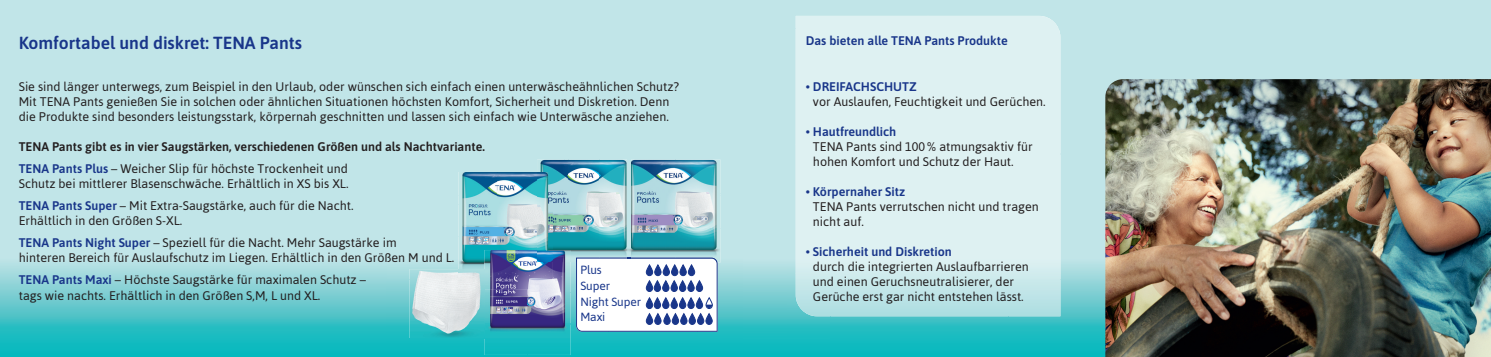
<style>
.page{position:relative;width:1491px;height:357px;background:#fff}
.page>*{position:absolute;margin:0;border:0;box-sizing:border-box;transform-origin:0 0}
.t1{font:600 17.5px "Asap";color:#19368a}
.t2{font:12.5px/15px "Asap";color:#231f20}
.t3{font:600 12.5px/22.1px "Asap";color:#231f20}
.t4{font:600 12.5px "Asap";color:#19368a}
.t5{font:11.88px/15.8px "Asap";letter-spacing:-.01em;color:#19368a}
.s1{color:#19368a}
.s2{font-weight:400}
.s3{font-weight:600;color:#19368a}
</style>
<div class="page">
<img style="left:786px;top:28px;width:44px;height:328px">
<img style="left:1060px;top:28px;width:126px;height:251px">
<img style="left:0;top:112px;width:386px;height:244px">
<img style="left:741px;top:112px;width:45px;height:244px">
<img style="left:697px;top:195px;width:45px;height:161px">
<img style="left:564px;top:262px;width:44px;height:94px">
<img style="left:386px;top:279px;width:45px;height:77px">
<img style="left:830px;top:279px;width:275px;height:77px">
<img style="left:431px;top:337px;width:133px;height:19px">
<img style="left:608px;top:331px;width:89px;height:25px">
<img style="left:795px;top:16px;width:265px;height:300px">
<img style="left:1105px;top:79px;width:385px;height:277px">
<img style="left:409px;top:269px;width:75px;height:68px">
<img style="left:537px;top:159px;width:183px;height:103px">
<img style="left:627px;top:159px;width:3px;height:98px">
<svg style="left:576px;top:257px;width:141px;height:74px"></svg>
<img style="left:458px;top:172px;width:79px;height:97px">
<img style="left:458px;top:269px;width:26px;height:20px">
<img style="left:537px;top:172px;width:15px;height:78px">
<img style="left:484px;top:262px;width:86px;height:92px">
<img style="left:484px;top:289px;width:1px;height:48px">
<img style="left:552px;top:250px;width:18px;height:12px">
<img style="left:484px;top:250px;width:68px;height:39px">
<svg style="left:484px;top:269px;width:1px;height:20px"></svg>
<h1 class="t1" style="left:19px;top:37px;width:285px">Komfortabel und diskret: TENA Pants</h1>
<p class="t4" style="left:805px;top:36px;width:203px">Das bieten alle TENA Pants Produkte</p>
<p class="t4" style="left:805px;top:82px;width:112px">• DREIFACHSCHUTZ</p>
<p class="t2" style="left:813px;top:95px;width:234px">vor Auslaufen, Feuchtigkeit und Gerüchen.</p>
<p class="t4" style="left:805px;top:127px;width:92px">• Hautfreundlich</p>
<p class="t2" style="left:813px;top:140px;width:221px">TENA Pants sind 100 % atmungsaktiv für hohen Komfort und Schutz der Haut.</p>
<p class="t4" style="left:805px;top:187px;width:101px">• Körpernaher Sitz</p>
<p class="t2" style="left:813px;top:200px;width:227px">TENA Pants verrutschen nicht und tragen nicht auf.</p>
<p class="t4" style="left:805px;top:247px;width:147px">• Sicherheit und Diskretion</p>
<p class="t2" style="left:813px;top:260px;width:217px">durch die integrierten Auslaufbarrieren und einen Geruchsneutralisierer, der<br>Gerüche erst gar nicht entstehen lässt.</p>
<p class="t2" style="left:19px;top:80px;width:662px">Sie sind länger unterwegs, zum Beispiel in den Urlaub, oder wünschen sich einfach einen unterwäscheähnlichen Schutz?<br>Mit TENA Pants genießen Sie in solchen oder ähnlichen Situationen höchsten Komfort, Sicherheit und Diskretion. Denn die Produkte sind besonders leistungsstark, körpernah geschnitten und lassen sich einfach wie Unterwäsche anziehen.</p>
<p class="t3" style="left:19px;top:136px;width:467px">TENA Pants gibt es in vier Saugstärken, verschiedenen Größen und als Nachtvariante.<br><span class="s1">TENA Pants Plus</span> <span class="s2">– Weicher Slip für höchste Trockenheit und</span></p>
<p class="t2" style="left:19px;top:173px;width:336px;line-height:22.1px">Schutz bei mittlerer Blasenschwäche. Erhältlich in XS bis XL.<br><span class="s3">TENA Pants Super</span> – Mit Extra-Saugstärke, auch für die Nacht.</p>
<p class="t2" style="left:19px;top:210px;width:379px;line-height:22.1px">Erhältlich in den Größen S-XL.<br><span class="s3">TENA Pants Night Super</span> – Speziell für die Nacht. Mehr Saugstärke im</p>
<p class="t2" style="left:19px;top:247px;width:437px;line-height:22.1px">hinteren Bereich für Auslaufschutz im Liegen. Erhältlich in den Größen M und L.<br><span class="s3">TENA Pants Maxi</span> – Höchste Saugstärke für maximalen Schutz –</p>
<p class="t2" style="left:19px;top:288px;width:303px">tags wie nachts. Erhältlich in den Größen S,M, L und XL.</p>
<p class="t5" style="left:580px;top:262px;width:62px">Plus<br>Super<br>Night Super<br>Maxi</p>
</div>
